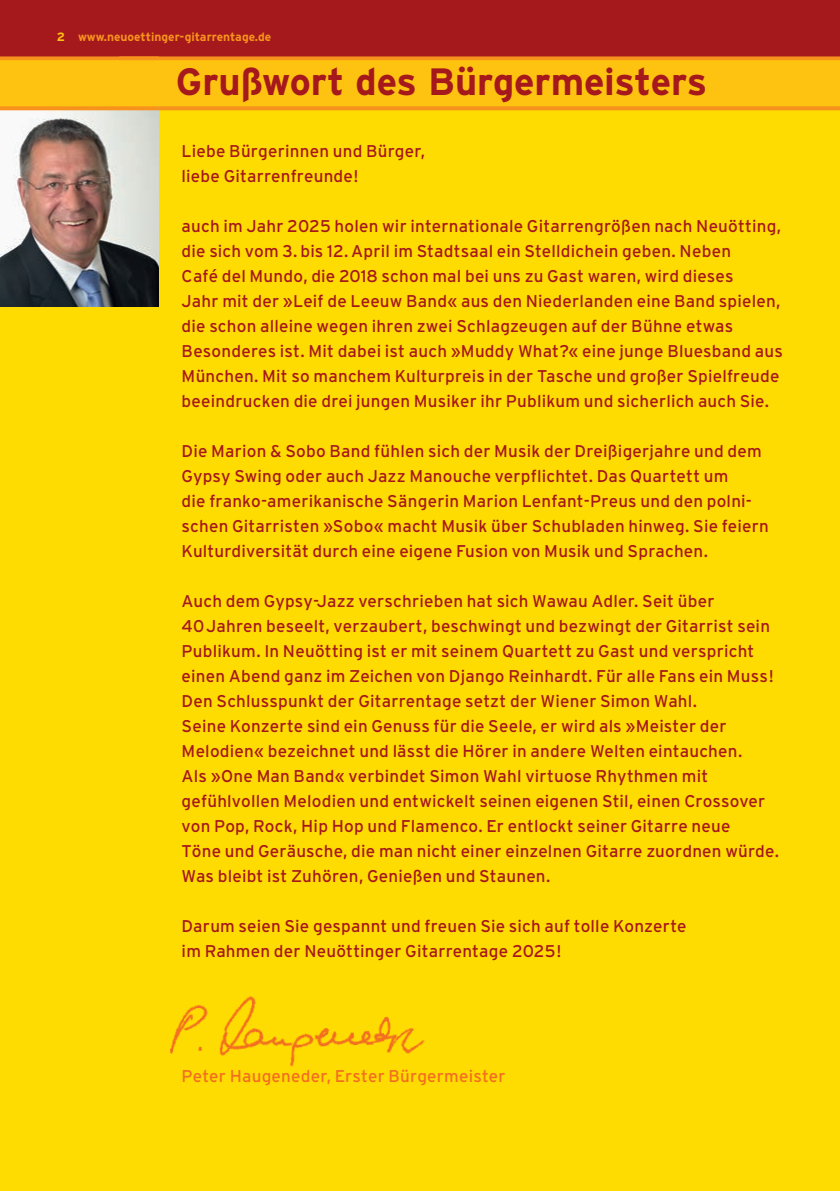
<style>
.page{position:relative;width:840px;height:1191px;background:#fff}
.page>*{position:absolute;margin:0;border:0;box-sizing:border-box;transform-origin:0 0}
.t1{font:700 38px "Interstate";letter-spacing:-.005em;color:#a5181b}
.t2{font:17px/25px "Interstate";letter-spacing:.01em;color:#a5181b}
.t3{font:17px "Interstate";letter-spacing:.015em;color:#f36e21}
.t4{font:700 12px "Interstate";color:#f7931d}
.s1{color:#fec210}
</style>
<div class="page">
<div style="left:0;top:57px;width:839px;height:1134px;background:#ffdc01"></div>
<div style="left:0;top:0;width:839px;height:57px;background:#a5181b"></div>
<svg style="left:159px;top:56px;width:680px;height:4px;background:#ed841c"></svg>
<div style="left:119px;top:60px;width:720px;height:47px;background:#fec210"></div>
<svg style="left:159px;top:106px;width:680px;height:4px;background:#f7961b"></svg>
<img style="left:0;top:110px;width:159px;height:197px">
<img style="left:170px;top:996px;width:255px;height:71px">
<svg style="left:0;top:56px;width:159px;height:4px"></svg>
<div style="left:0;top:60px;width:159px;height:47px;background:#fec210"></div>
<svg style="left:0;top:106px;width:159px;height:4px"></svg>
<p class="t4" style="left:57px;top:30px;width:216px"><span class="s1">2</span> www.neuoettinger-gitarrentage.de</p>
<h1 class="t1" style="left:176px;top:61px;width:532px">Grußwort des Bürgermeisters</h1>
<p class="t2" style="left:181px;top:138px;width:245px">Liebe Bürgerinnen und Bürger, liebe Gitarrenfreunde!</p>
<p class="t2" style="left:181px;top:213px;width:602px">auch im Jahr 2025 holen wir internationale Gitarrengrößen nach Neuötting, die sich vom 3. bis 12. April im Stadtsaal ein Stelldichein geben. Neben<br>Café del Mundo, die 2018 schon mal bei uns zu Gast waren, wird dieses<br>Jahr mit der »Leif de Leeuw Band« aus den Niederlanden eine Band spielen, die schon alleine wegen ihren zwei Schlagzeugen auf der Bühne etwas Besonderes ist. Mit dabei ist auch »Muddy What?« eine junge Bluesband aus München. Mit so manchem Kulturpreis in der Tasche und großer Spielfreude beeindrucken die drei jungen Musiker ihr Publikum und sicherlich auch Sie.</p>
<p class="t2" style="left:181px;top:438px;width:588px">Die Marion &amp; Sobo Band fühlen sich der Musik der Dreißigerjahre und dem Gypsy Swing oder auch Jazz Manouche verpflichtet. Das Quartett um<br>die franko-amerikanische Sängerin Marion Lenfant-Preus und den polni&shy;schen Gitarristen »Sobo« macht Musik über Schubladen hinweg. Sie feiern Kulturdiversität durch eine eigene Fusion von Musik und Sprachen.</p>
<p class="t2" style="left:181px;top:588px;width:598px">Auch dem Gypsy-Jazz verschrieben hat sich Wawau Adler. Seit über<br>40 Jahren beseelt, verzaubert, beschwingt und bezwingt der Gitarrist sein Publikum. In Neuötting ist er mit seinem Quartett zu Gast und verspricht einen Abend ganz im Zeichen von Django Reinhardt. Für alle Fans ein Muss!<br>Den Schlusspunkt der Gitarrentage setzt der Wiener Simon Wahl.<br>Seine Konzerte sind ein Genuss für die Seele, er wird als »Meister der Melodien« bezeichnet und lässt die Hörer in andere Welten eintauchen.<br>Als »One Man Band« verbindet Simon Wahl virtuose Rhythmen mit gefühlvollen Melodien und entwickelt seinen eigenen Stil, einen Crossover von Pop, Rock, Hip Hop und Flamenco. Er entlockt seiner Gitarre neue<br>Töne und Geräusche, die man nicht einer einzelnen Gitarre zuordnen würde.<br>Was bleibt ist Zuhören, Genießen und Staunen.</p>
<p class="t2" style="left:181px;top:913px;width:506px">Darum seien Sie gespannt und freuen Sie sich auf tolle Konzerte im Rahmen der Neuöttinger Gitarrentage 2025!</p>
<p class="t3" style="left:181px;top:1066px;width:325px">Peter Haugeneder, Erster Bürgermeister</p>
</div>
